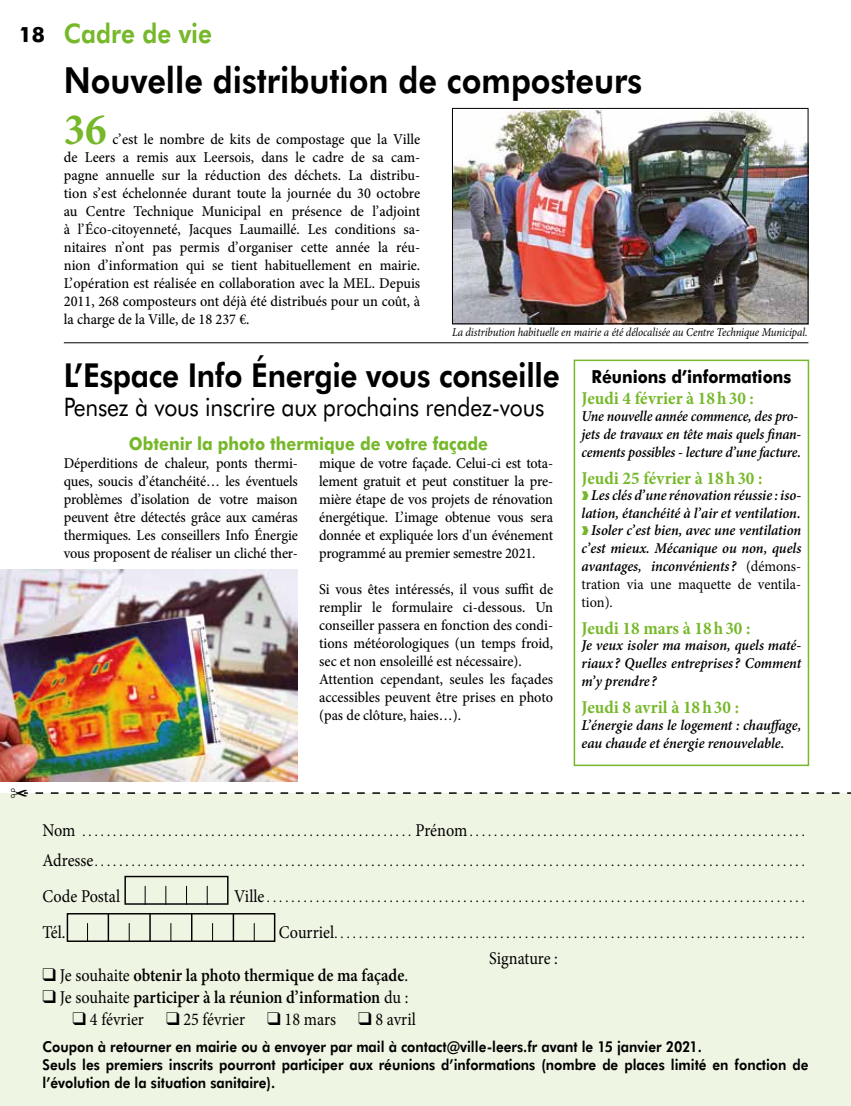
<style>
.page{position:relative;width:851px;height:1106px;background:#fff}
.page>*{position:absolute;margin:0;border:0;box-sizing:border-box;transform-origin:0 0}
.t1{font:700 45px "Minion Pro";color:#76b82a;scale:.95 1}
.t2{font:800 36px "Futura BT";color:#000;scale:.9 1}
.t3{font:800 33px "Futura BT";letter-spacing:-.01em;color:#000;scale:.9 1}
.t4{font:800 27px "Futura BT";color:#76b82a;scale:.9 1}
.t5{font:25.5px "Futura BT";letter-spacing:-.01em;color:#000;scale:.9 1}
.t6{font:600 18px "Minion Pro";color:#000;scale:.9 1}
.t7{font:700 18px "Minion Pro";color:#76b82a;scale:.95 1}
.t8{font:18px "Minion Pro";color:#000;scale:.9 1}
.t9{font:700 18px "Futura BT";color:#76b82a;scale:.9 1}
.t10{font:700 18px "Futura BT";color:#000;scale:.9 1}
.t11{font:500 15px/18px "Minion Pro";letter-spacing:-.005em;color:#000;text-align:justify;scale:.95 1}
.t12{font:15px/30px "Minion Pro";color:#000;scale:.9 1}
.t13{font:italic 600 15px/18px "Minion Pro";letter-spacing:-.005em;color:#000;scale:.95 1}
.t14{font:800 15px/18px "Futura BT";color:#000;scale:.9 1}
.t15{font:italic 600 15px/18px "Minion Pro";letter-spacing:-.005em;color:#000;scale:.93 1}
.t16{font:13.5px "Futura BT";color:#000;scale:.9 1}
.t17{font:italic 12px "Minion Pro";letter-spacing:-.01em;color:#000;scale:.9 1}
.s1{font-weight:700;font-size:21px;color:#000}
.s2{color:#76b82a}
.s3{font-weight:400;font-style:normal}
.s4{font-size:18px}
.s5{font-weight:400}
.s6{font-family:"ZESSTYPE GRAFIKA";font-size:16.5px;color:#0061a3}
.s7{font-family:"ZESSTYPE GRAFIKA";font-size:16.5px;color:#8da8d2}
.s8{color:#9d9d9c}
</style>
<div class="page">
<img style="left:0;top:569px;width:298px;height:212px">
<div style="left:0;top:793px;width:850px;height:313px;background:#eef5e3"></div>
<div style="left:67px;top:913px;width:208px;height:29px;border:1px solid #000"></div>
<svg style="left:87px;top:923px;width:1px;height:19px"></svg>
<svg style="left:108px;top:913px;width:1px;height:29px"></svg>
<svg style="left:129px;top:923px;width:1px;height:19px"></svg>
<hr style="left:149px;top:913px;width:2px;height:29px;background:#000">
<svg style="left:170px;top:923px;width:1px;height:19px"></svg>
<svg style="left:191px;top:913px;width:1px;height:29px"></svg>
<svg style="left:212px;top:923px;width:1px;height:19px"></svg>
<svg style="left:254px;top:923px;width:1px;height:19px"></svg>
<svg style="left:233px;top:913px;width:1px;height:29px"></svg>
<hr style="left:64px;top:342px;width:744px;height:1px;background:#000">
<div style="left:124px;top:875px;width:104px;height:29px;border:1px solid #000"></div>
<svg style="left:145px;top:886px;width:1px;height:18px"></svg>
<svg style="left:165px;top:886px;width:1px;height:18px"></svg>
<svg style="left:186px;top:886px;width:1px;height:18px"></svg>
<svg style="left:207px;top:886px;width:1px;height:18px"></svg>
<div style="left:573px;top:359px;width:236px;height:407px;border:2px solid #76b82a"></div>
<img style="left:454px;top:110px;width:352px;height:212px">
<div style="left:452px;top:108px;width:356px;height:216px;border:1px solid #000"></div>
<svg style="left:35px;top:792px;width:815px;height:1px"></svg>
<h3 class="t4" style="left:19px;top:16px;width:216px"><span class="s1">18</span> Cadre de vie</h3>
<h2 class="t2" style="left:64px;top:58px;width:644px">Nouvelle distribution de composteurs</h2>
<h1 class="t1" style="left:64px;top:98px;width:46px">36</h1>
<p class="t11" style="left:64px;top:130px;width:376px;text-indent:49px">c’est le nombre de kits de compostage que la Ville de Leers a remis aux Leersois, dans le cadre de sa cam&shy;pagne annuelle sur la réduction des déchets. La distribu&shy;tion s’est échelonnée durant toute la journée du 30 octobre au Centre Technique Municipal en présence de l’adjoint à l’Éco-citoyenneté, Jacques Laumaillé. Les conditions sa&shy;nitaires n’ont pas permis d’organiser cette année la réu&shy;nion d’information qui se tient habituellement en mairie.<br>L’opération est réalisée en collaboration avec la MEL. Depuis 2011, 268 composteurs ont déjà été distribués pour un coût, à la charge de la Ville, de 18 237 €.</p>
<h3 class="t3" style="left:64px;top:355px;width:552px">L’Espace Info Énergie vous conseille</h3>
<p class="t17" style="left:452px;top:324px;width:396px">La distribution habituelle en mairie a été délocalisée au Centre Technique Municipal.</p>
<p class="t10" style="left:591px;top:365px;width:223px">Réunions d’informations</p>
<p class="t7" style="left:581px;top:385px;width:183px">Jeudi 4 février à 18h30 :</p>
<p class="t15" style="left:581px;top:406px;width:238px">Une nouvelle année commence, des pro&shy;jets de travaux en tête mais quels finan&shy;cements possibles - lecture d’une facture.</p>
<p class="t7" style="left:581px;top:465px;width:192px">Jeudi 25 février à 18h30 :</p>
<p class="t13" style="left:581px;top:486px;width:233px"><span class="s2">❱</span>Les clés d’une rénovation réussie : iso&shy;lation, étanchéité à l’air et ventilation.</p>
<p class="t13" style="left:581px;top:520px;width:233px;text-align:justify"><span class="s2">❱</span>Isoler c’est bien, avec une ventilation c’est mieux. Mécanique ou non, quels avantages, inconvénients? <span class="s3">(démons&shy;tration via une maquette de ventila&shy;tion).</span></p>
<p class="t7" style="left:581px;top:615px;width:179px">Jeudi 18 mars à 18h30 :</p>
<p class="t13" style="left:581px;top:636px;width:233px;text-align:justify">Je veux isoler ma maison, quels maté&shy;riaux ? Quelles entreprises? Comment m’y prendre ?</p>
<p class="t7" style="left:581px;top:694px;width:167px">Jeudi 8 avril à 18h30 :</p>
<p class="t13" style="left:581px;top:715px;width:233px">L’énergie dans le logement : chauffage, eau chaude et énergie renouvelable.</p>
<h3 class="t5" style="left:64px;top:391px;width:535px">Pensez à vous inscrire aux prochains rendez-vous</h3>
<p class="t9" style="left:129px;top:433px;width:400px">Obtenir la photo thermique de votre façade</p>
<p class="t11" style="left:64px;top:454px;width:248px">Déperditions de chaleur, ponts thermi&shy;ques, soucis d’étanchéité… les éventuels problèmes d’isolation de votre maison peuvent être détectés grâce aux caméras thermiques. Les conseillers Info Énergie vous proposent de réaliser un cliché ther-</p>
<p class="t11" style="left:319px;top:454px;width:248px">mique de votre façade. Celui-ci est tota&shy;lement gratuit et peut constituer la pre&shy;mière étape de vos projets de rénovation énergétique. L’image obtenue vous sera donnée et expliquée lors d'un événement programmé au premier semestre 2021.</p>
<p class="t11" style="left:319px;top:580px;width:248px;text-align:left">Si vous êtes intéressés, il vous suffit de remplir le formulaire ci-dessous. Un conseiller passera en fonction des condi&shy;tions météorologiques (un temps froid, sec et non ensoleillé est nécessaire).<br>Attention cependant, seules les façades accessibles peuvent être prises en photo (pas de clôture, haies…).</p>
<p class="t12" style="left:43px;top:816px;width:848px"><span class="s4">Nom</span> . . . . . . . . . . . . . . . . . . . . . . . . . . . . . . . . . . . . . . . . . . . . . . . . . . . . . <span class="s4">Prénom</span> . . . . . . . . . . . . . . . . . . . . . . . . . . . . . . . . . . . . . . . . . . . . . . . . . . . . . . .<br><span class="s4">Adresse</span> . . . . . . . . . . . . . . . . . . . . . . . . . . . . . . . . . . . . . . . . . . . . . . . . . . . . . . . . . . . . . . . . . . . . . . . . . . . . . . . . . . . . . . . . . . . . . . . . . . . . . . . . . . . . . . . . . . . .</p>
<p class="t8" style="left:43px;top:884px;width:88px">Code Postal</p>
<p class="t12" style="left:234px;top:882px;width:635px"><span class="s4">Ville</span> . . . . . . . . . . . . . . . . . . . . . . . . . . . . . . . . . . . . . . . . . . . . . . . . . . . . . . . . . . . . . . . . . . . . . . . . . . . . . . . . . . . . . . . .</p>
<p class="t8" style="left:43px;top:920px;width:25px">Tél.</p>
<p class="t12" style="left:279px;top:918px;width:585px"><span class="s4">Courriel</span> . . . . . . . . . . . . . . . . . . . . . . . . . . . . . . . . . . . . . . . . . . . . . . . . . . . . . . . . . . . . . . . . . . . . . . . . . . . . .</p>
<p class="t8" style="left:489px;top:946px;width:78px">Signature :</p>
<p class="t6" style="left:43px;top:963px;width:405px">❑ <span class="s5">Je souhaite</span> obtenir la photo thermique de ma façade<span class="s5">.</span></p>
<p class="t6" style="left:43px;top:984px;width:408px">❑ <span class="s5">Je souhaite</span> participer à la réunion d’information <span class="s5">du :</span></p>
<p class="t8" style="left:73px;top:1006px;width:383px">❑ 4 février ❑ 25 février ❑ 18 mars ❑ 8 avril</p>
<p class="t14" style="left:43px;top:1037px;width:852px">Coupon à retourner en mairie ou à envoyer par mail à contact@ville-leers.fr avant le 15 janvier 2021.<br>Seuls les premiers inscrits pourront participer aux réunions d’informations (nombre de places limité en fonction de l’évolution de la situation sanitaire).</p>
<p class="t16" style="left:64px;top:1078px;width:203px"><span class="s6">Leers</span> <span class="s7">infos</span> <span class="s8">■</span> Décembre 2020</p>
</div>
